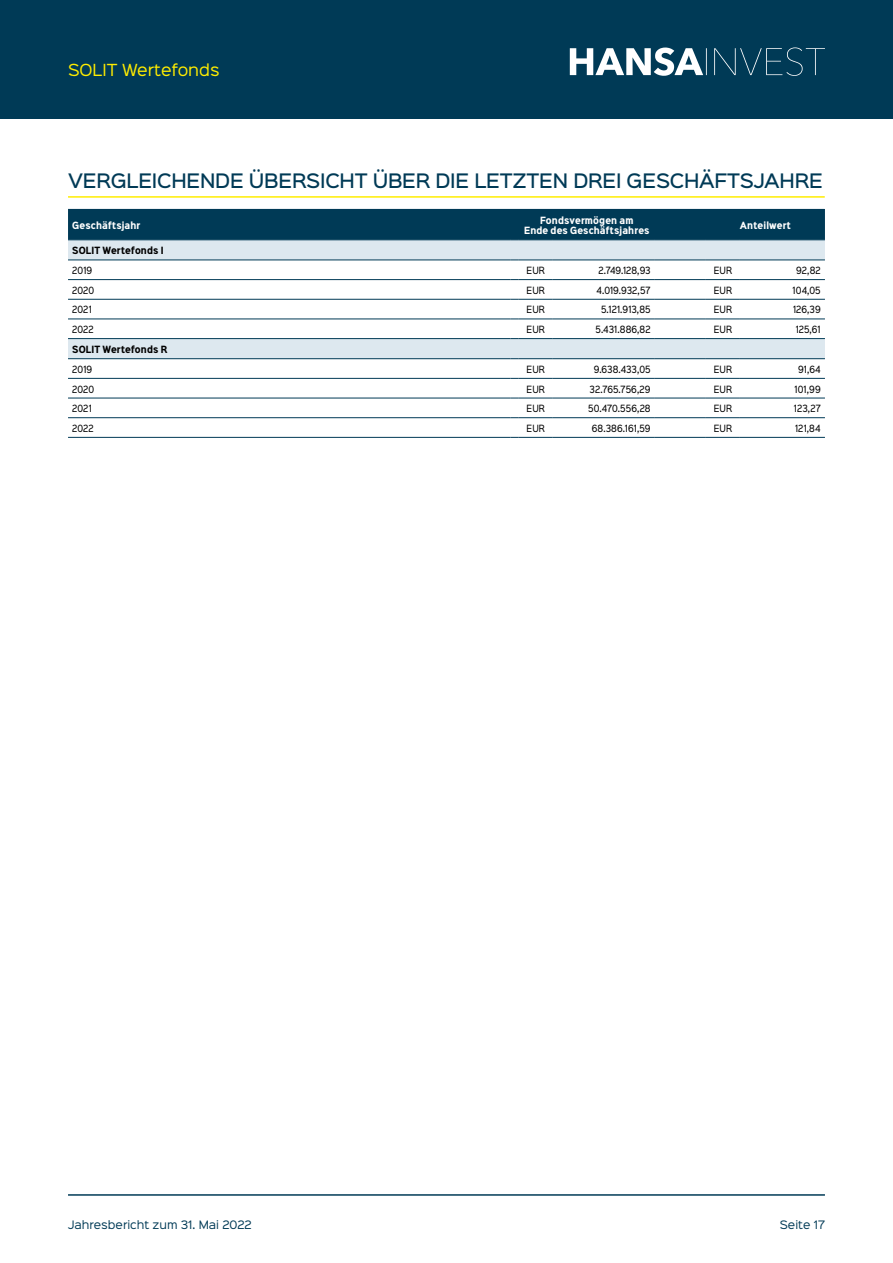
<style>
.page{position:relative;width:893px;height:1263px;background:#fff}
.page>*{position:absolute;margin:0;border:0;box-sizing:border-box;transform-origin:0 0}
.t1{font:500 18px "Sinkin Sans 500";letter-spacing:-.01em;color:#003a56}
.t2{font:15px "Sinkin Sans 400";color:#ffed00}
.t3{font:10.5px "Sinkin Sans 400";color:#003a56}
.t4{font:9px "Sinkin Sans Narrow W01 400 Rg";letter-spacing:.01em;color:#000}
.t5{font:700 9px/10.8px "Sinkin Sans Narrow W01 700";letter-spacing:.015em;color:#fff;text-align:center}
.t6{font:700 9px "Sinkin Sans Narrow W01 700";letter-spacing:.015em;color:#000}
</style>
<div class="page">
<div style="left:0;top:0;width:893px;height:119px;background:#003a56"></div>
<svg style="left:570px;top:47px;width:255px;height:29px"></svg>
<hr style="left:68px;top:1194px;width:757px;height:2px;background:#003a56">
<svg style="left:68px;top:240px;width:757px;height:118px"></svg>
<div style="left:68px;top:209px;width:757px;height:31px;background:#003a56"></div>
<hr style="left:519px;top:239px;width:34px;height:1px;background:#003a56">
<hr style="left:553px;top:239px;width:102px;height:1px;background:#003a56">
<hr style="left:655px;top:239px;width:51px;height:1px;background:#003a56">
<hr style="left:706px;top:239px;width:34px;height:1px;background:#003a56">
<hr style="left:740px;top:239px;width:85px;height:1px;background:#003a56">
<hr style="left:68px;top:279px;width:442px;height:1px;background:#003a56">
<hr style="left:68px;top:299px;width:442px;height:1px;background:#003a56">
<hr style="left:68px;top:319px;width:442px;height:1px;background:#003a56">
<hr style="left:68px;top:378px;width:442px;height:1px;background:#003a56">
<hr style="left:68px;top:260px;width:442px;height:1px;background:#003a56">
<hr style="left:519px;top:260px;width:34px;height:1px;background:#003a56">
<hr style="left:706px;top:260px;width:34px;height:1px;background:#003a56">
<hr style="left:519px;top:279px;width:34px;height:1px;background:#003a56">
<hr style="left:706px;top:279px;width:34px;height:1px;background:#003a56">
<hr style="left:519px;top:299px;width:34px;height:1px;background:#003a56">
<hr style="left:706px;top:299px;width:34px;height:1px;background:#003a56">
<hr style="left:519px;top:319px;width:34px;height:1px;background:#003a56">
<hr style="left:706px;top:319px;width:34px;height:1px;background:#003a56">
<hr style="left:68px;top:338px;width:442px;height:1px;background:#003a56">
<hr style="left:519px;top:338px;width:34px;height:1px;background:#003a56">
<hr style="left:706px;top:338px;width:34px;height:1px;background:#003a56">
<hr style="left:68px;top:358px;width:442px;height:1px;background:#003a56">
<hr style="left:519px;top:358px;width:34px;height:1px;background:#003a56">
<hr style="left:706px;top:358px;width:34px;height:1px;background:#003a56">
<hr style="left:519px;top:378px;width:34px;height:1px;background:#003a56">
<hr style="left:706px;top:378px;width:34px;height:1px;background:#003a56">
<hr style="left:519px;top:417px;width:34px;height:1px;background:#003a56">
<hr style="left:706px;top:417px;width:34px;height:1px;background:#003a56">
<hr style="left:519px;top:437px;width:34px;height:1px;background:#003a56">
<hr style="left:706px;top:437px;width:34px;height:1px;background:#003a56">
<hr style="left:68px;top:417px;width:442px;height:1px;background:#003a56">
<hr style="left:68px;top:437px;width:442px;height:1px;background:#003a56">
<hr style="left:553px;top:260px;width:102px;height:1px;background:#003a56">
<hr style="left:655px;top:260px;width:51px;height:1px;background:#003a56">
<hr style="left:740px;top:260px;width:85px;height:1px;background:#003a56">
<hr style="left:553px;top:279px;width:102px;height:1px;background:#003a56">
<hr style="left:655px;top:279px;width:51px;height:1px;background:#003a56">
<hr style="left:740px;top:279px;width:85px;height:1px;background:#003a56">
<hr style="left:655px;top:299px;width:51px;height:1px;background:#003a56">
<hr style="left:553px;top:319px;width:102px;height:1px;background:#003a56">
<hr style="left:655px;top:319px;width:51px;height:1px;background:#003a56">
<hr style="left:740px;top:319px;width:85px;height:1px;background:#003a56">
<hr style="left:553px;top:338px;width:102px;height:1px;background:#003a56">
<hr style="left:655px;top:338px;width:51px;height:1px;background:#003a56">
<hr style="left:740px;top:338px;width:85px;height:1px;background:#003a56">
<hr style="left:553px;top:358px;width:102px;height:1px;background:#003a56">
<hr style="left:655px;top:358px;width:51px;height:1px;background:#003a56">
<hr style="left:740px;top:358px;width:85px;height:1px;background:#003a56">
<hr style="left:553px;top:378px;width:102px;height:1px;background:#003a56">
<hr style="left:655px;top:378px;width:51px;height:1px;background:#003a56">
<hr style="left:740px;top:378px;width:85px;height:1px;background:#003a56">
<hr style="left:553px;top:417px;width:102px;height:1px;background:#003a56">
<hr style="left:655px;top:417px;width:51px;height:1px;background:#003a56">
<hr style="left:740px;top:417px;width:85px;height:1px;background:#003a56">
<hr style="left:553px;top:437px;width:102px;height:1px;background:#003a56">
<hr style="left:655px;top:437px;width:51px;height:1px;background:#003a56">
<hr style="left:740px;top:437px;width:85px;height:1px;background:#003a56">
<hr style="left:68px;top:398px;width:442px;height:1px;background:#003a56">
<hr style="left:553px;top:299px;width:102px;height:1px;background:#003a56">
<hr style="left:740px;top:299px;width:85px;height:1px;background:#003a56">
<hr style="left:519px;top:398px;width:34px;height:1px;background:#003a56">
<hr style="left:553px;top:398px;width:102px;height:1px;background:#003a56">
<hr style="left:655px;top:398px;width:51px;height:1px;background:#003a56">
<hr style="left:706px;top:398px;width:34px;height:1px;background:#003a56">
<hr style="left:740px;top:398px;width:85px;height:1px;background:#003a56">
<hr style="left:68px;top:196px;width:757px;height:2px;background:#ffed00">
<h2 class="t2" style="left:68px;top:57px;width:153px">SOLIT Wertefonds</h2>
<h1 class="t1" style="left:68px;top:165px;width:756px">VERGLEICHENDE ÜBERSICHT ÜBER DIE LETZTEN DREI GESCHÄFTSJAHRE</h1>
<p class="t5" style="left:72px;top:219px;width:70px">Geschäftsjahr</p>
<p class="t5" style="left:524px;top:214px;width:127px">Fondsvermögen am<br>Ende des Geschäftsjahres</p>
<p class="t5" style="left:740px;top:219px;width:52px">Anteilwert</p>
<p class="t6" style="left:72px;top:244px;width:93px">SOLIT Wertefonds I</p>
<p class="t4" style="left:72px;top:264px;width:21px">2019</p>
<p class="t4" style="left:527px;top:264px;width:20px">EUR</p>
<p class="t4" style="left:598px;top:264px;width:54px">2.749.128,93</p>
<p class="t4" style="left:714px;top:264px;width:20px">EUR</p>
<p class="t4" style="left:796px;top:264px;width:26px">92,82</p>
<p class="t4" style="left:72px;top:284px;width:24px">2020</p>
<p class="t4" style="left:527px;top:284px;width:20px">EUR</p>
<p class="t4" style="left:597px;top:284px;width:55px">4.019.932,57</p>
<p class="t4" style="left:714px;top:284px;width:20px">EUR</p>
<p class="t4" style="left:793px;top:284px;width:30px">104,05</p>
<p class="t4" style="left:72px;top:303px;width:21px">2021</p>
<p class="t4" style="left:527px;top:303px;width:20px">EUR</p>
<p class="t4" style="left:601px;top:303px;width:51px">5.121.913,85</p>
<p class="t4" style="left:714px;top:303px;width:20px">EUR</p>
<p class="t4" style="left:793px;top:303px;width:29px">126,39</p>
<p class="t4" style="left:72px;top:323px;width:23px">2022</p>
<p class="t4" style="left:527px;top:323px;width:20px">EUR</p>
<p class="t4" style="left:595px;top:323px;width:57px">5.431.886,82</p>
<p class="t4" style="left:714px;top:323px;width:20px">EUR</p>
<p class="t4" style="left:796px;top:323px;width:26px">125,61</p>
<p class="t6" style="left:72px;top:343px;width:97px">SOLIT Wertefonds R</p>
<p class="t4" style="left:72px;top:363px;width:21px">2019</p>
<p class="t4" style="left:527px;top:363px;width:20px">EUR</p>
<p class="t4" style="left:594px;top:363px;width:58px">9.638.433,05</p>
<p class="t4" style="left:714px;top:363px;width:20px">EUR</p>
<p class="t4" style="left:798px;top:363px;width:24px">91,64</p>
<p class="t4" style="left:72px;top:383px;width:24px">2020</p>
<p class="t4" style="left:527px;top:383px;width:20px">EUR</p>
<p class="t4" style="left:590px;top:383px;width:63px">32.765.756,29</p>
<p class="t4" style="left:714px;top:383px;width:20px">EUR</p>
<p class="t4" style="left:795px;top:383px;width:28px">101,99</p>
<p class="t4" style="left:72px;top:402px;width:21px">2021</p>
<p class="t4" style="left:527px;top:402px;width:20px">EUR</p>
<p class="t4" style="left:588px;top:402px;width:64px">50.470.556,28</p>
<p class="t4" style="left:714px;top:402px;width:20px">EUR</p>
<p class="t4" style="left:794px;top:402px;width:28px">123,27</p>
<p class="t4" style="left:72px;top:422px;width:23px">2022</p>
<p class="t4" style="left:527px;top:422px;width:20px">EUR</p>
<p class="t4" style="left:592px;top:422px;width:60px">68.386.161,59</p>
<p class="t4" style="left:714px;top:422px;width:20px">EUR</p>
<p class="t4" style="left:795px;top:422px;width:27px">121,84</p>
<p class="t3" style="left:68px;top:1216px;width:185px">Jahresbericht zum 31. Mai 2022</p>
<p class="t3" style="left:780px;top:1216px;width:47px">Seite 17</p>
</div>
